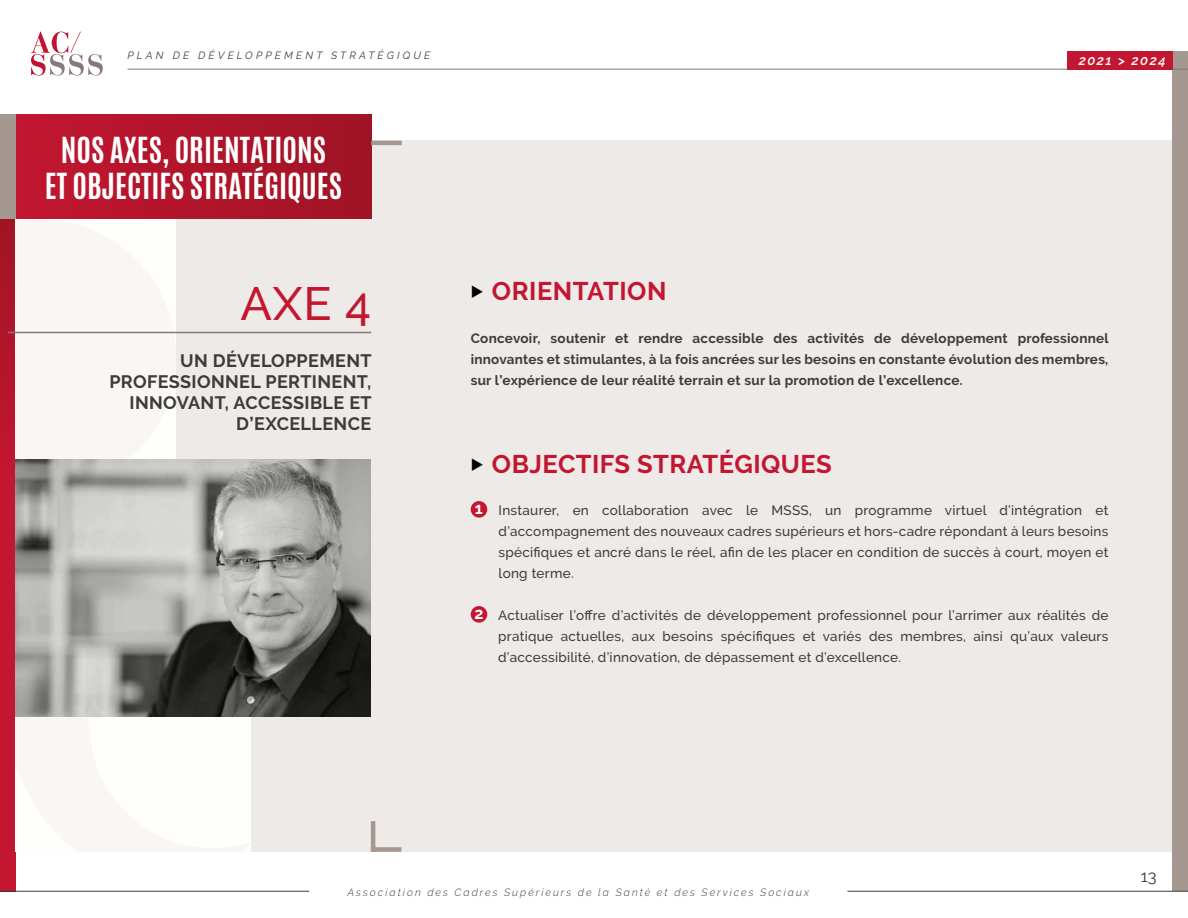
<style>
.page{position:relative;width:1188px;height:918px;background:#fff}
.page>*{position:absolute;margin:0;border:0;box-sizing:border-box;transform-origin:0 0}
.t1{font:500 46.5px "Raleway";color:#c21631}
.t2{font:700 30px/36px "Antonio";color:#fff;text-align:center}
.t3{font:700 25.5px "Raleway";letter-spacing:.02em;color:#c21631}
.t4{font:700 18px/21px "Raleway";letter-spacing:.02em;color:#3c3c3b;text-align:right}
.t5{font:16.5px "Raleway";color:#3c3c3b}
.t6{font:500 13.5px/21px "Raleway";letter-spacing:.02em;color:#3c3c3b;text-align:justify}
.t7{font:700 13.5px/21px "Raleway";letter-spacing:.02em;color:#3c3c3b;text-align:justify}
.t8{font:italic 600 13.5px "Raleway";letter-spacing:.11em;color:#fff}
.t9{font:italic 300 10.5px "Raleway";letter-spacing:.19em;color:#3c3c3b}
.t10{font:italic 10.5px "Raleway";letter-spacing:.3em;color:#3c3c3b}
.s1{font-weight:700;font-size:16.05px;color:#fff}
</style>
<div class="page">
<div style="left:0;top:166px;width:16px;height:726px;background:linear-gradient(to bottom,#ac1529,#c91734)"></div>
<div style="left:1172px;top:51px;width:16px;height:840px;background:#a59890"></div>
<hr style="left:847px;top:891px;width:341px;height:1px;background:#3c3c3b">
<hr style="left:0;top:891px;width:309px;height:1px;background:#3c3c3b">
<div style="left:16px;top:141px;width:1156px;height:711px;background:#eeeae8"></div>
<svg style="left:16px;top:717px;width:235px;height:135px;fill:#fefefd"></svg>
<svg style="left:16px;top:219px;width:160px;height:240px;fill:#f9f6f4"></svg>
<div style="left:16px;top:115px;width:355px;height:104px;background:linear-gradient(to right,#c21631,#9f1425)"></div>
<hr style="left:8px;top:332px;width:363px;height:1px;background:#87787d">
<div style="left:0;top:115px;width:16px;height:104px;background:#a59890"></div>
<hr style="left:371px;top:821px;width:4px;height:31px;background:#a59890">
<div style="left:371px;top:847px;width:30px;height:5px;background:#a59890"></div>
<hr style="left:371px;top:141px;width:31px;height:4px;background:#a59890">
<hr style="left:128px;top:69px;width:1060px;height:1px;background:#87787d">
<div style="left:1067px;top:51px;width:105px;height:19px;background:#c21631"></div>
<svg style="left:31px;top:32px;width:72px;height:44px"></svg>
<div style="left:471px;top:501px;width:16px;height:17px;background:#c21631;border-radius:50%"></div>
<div style="left:471px;top:606px;width:16px;height:17px;background:#c21631;border-radius:50%"></div>
<svg style="left:15px;top:459px;width:356px;height:258px;background:#929291"></svg>
<p class="t10" style="left:128px;top:49px;width:304px">PLAN DE DÉVELOPPEMENT STRATÉGIQUE</p>
<h2 class="t2" style="left:45px;top:133px;width:299px">NOS AXES, ORIENTATIONS<br>ET OBJECTIFS STRATÉGIQUES</h2>
<h1 class="t1" style="left:241px;top:277px;width:132px">AXE 4</h1>
<h3 class="t4" style="left:109px;top:350px;width:264px">UN DÉVELOPPEMENT<br>PROFESSIONNEL PERTINENT,<br>INNOVANT, ACCESSIBLE ET<br>D’EXCELLENCE</h3>
<p class="t8" style="left:1079px;top:53px;width:88px">2021 &gt; 2024</p>
<h3 class="t3" style="left:492px;top:277px;width:176px">ORIENTATION</h3>
<p class="t7" style="left:471px;top:327px;width:640px">Concevoir, soutenir et rendre accessible des activités de développement professionnel innovantes et stimulantes, à la fois ancrées sur les besoins en constante évolution des membres, sur l’expérience de leur réalité terrain et sur la promotion de l’excellence.</p>
<h3 class="t3" style="left:492px;top:450px;width:341px">OBJECTIFS STRATÉGIQUES</h3>
<p class="t6" style="left:499px;top:500px;width:611px;text-indent:-24px"><span class="s1">1</span> Instaurer, en collaboration avec le MSSS, un programme virtuel d’intégration et d’accompagnement des nouveaux cadres supérieurs et hors-cadre répondant à leurs besoins spécifiques et ancré dans le réel, afin de les placer en condition de succès à court, moyen et long terme.</p>
<p class="t6" style="left:498px;top:605px;width:612px;text-indent:-24px"><span class="s1">2</span> Actualiser l’offre d’activités de développement professionnel pour l’arrimer aux réalités de pratique actuelles, aux besoins spécifiques et variés des membres, ainsi qu’aux valeurs d’accessibilité, d’innovation, de dépassement et d’excellence.</p>
<p class="t5" style="left:1141px;top:867px;width:17px">13</p>
<p class="t9" style="left:348px;top:886px;width:463px">Association des Cadres Supérieurs de la Santé et des Services Sociaux</p>
</div>
